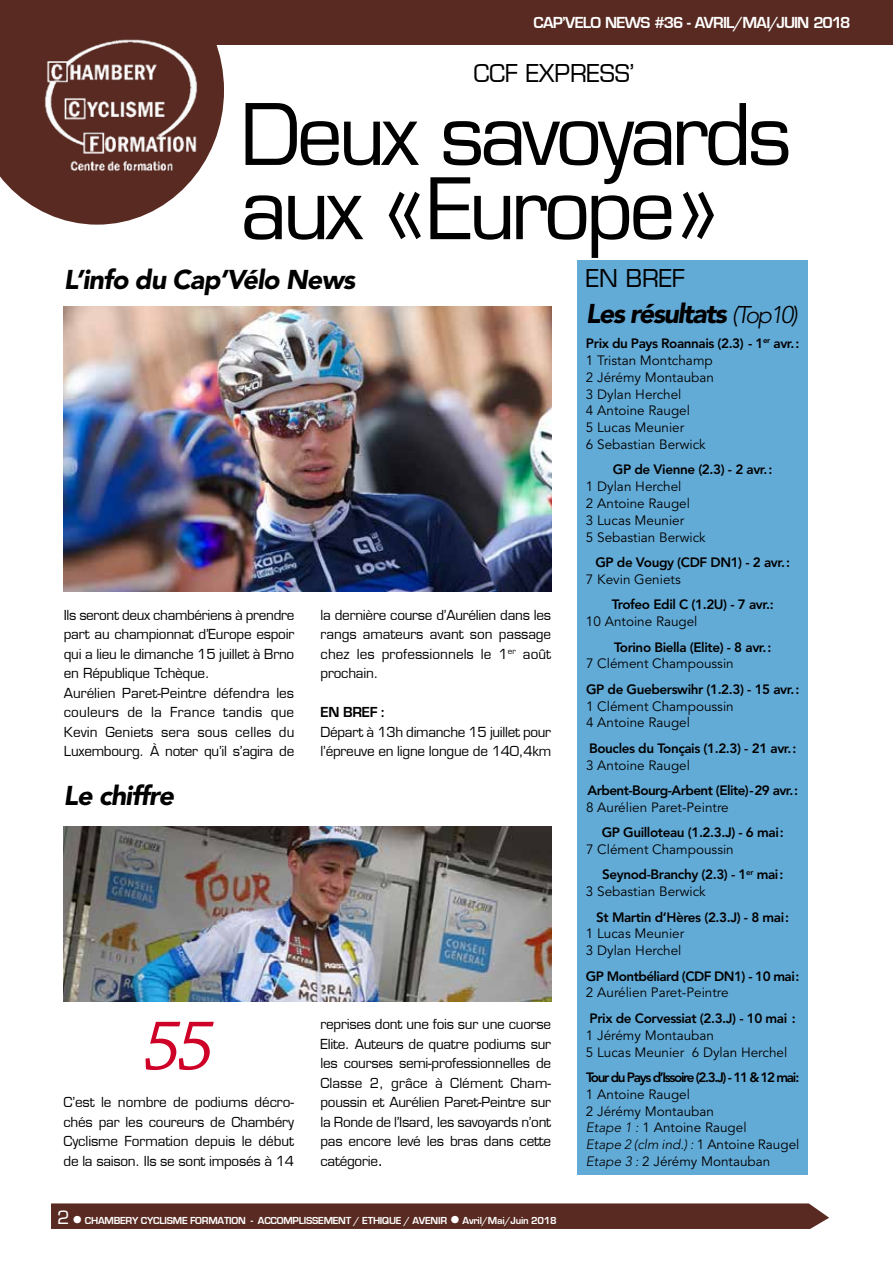
<style>
.page{position:relative;width:893px;height:1263px;background:#fff}
.page>*{position:absolute;margin:0;border:0;box-sizing:border-box;transform-origin:0 0}
.t1{font:500 82.5px/74.2px "Eurostile";letter-spacing:-.055em;color:#000}
.t2{font:italic 75px "Chaparral Pro";color:#ce0027}
.t3{font:italic 900 27px "Avenir LT Std";letter-spacing:-.035em;color:#000}
.t4{font:italic 900 27px "Avenir LT Std";letter-spacing:-.06em;color:#000}
.t5{font:500 24px "Eurostile";letter-spacing:-.01em;color:#000}
.t6{font:700 16.5px "Eurostile";letter-spacing:-.055em;color:#fff}
.t7{font:700 15px "Eurostile";letter-spacing:-.01em;color:#000}
.t8{font:500 13.5px/19.5px "Eurostile";letter-spacing:-.02em;color:#000;text-align:justify}
.t9{font:13.5px/16.8px "Avenir LT Std";color:#000}
.t10{font:800 13.5px/25.3px "Avenir LT Std";letter-spacing:-.03em;color:#000}
.t11{font:800 13.5px "Avenir LT Std";letter-spacing:-.1em;color:#000}
.t12{font:700 10.5px "Eurostile";letter-spacing:-.025em;color:#fff}
.s1{font-size:16.5px}
.s2{font-weight:500;font-size:18px}
.s3{font-family:"Avenir LT Std";font-weight:400;font-size:21px}
.s4{font-weight:300;font-size:24px}
.s5{font-weight:800}
.s6{font-weight:400}
.s7{font-weight:300;font-style:italic}
</style>
<div class="page">
<div style="left:51px;top:1203px;width:778px;height:26px;background:#592a21"></div>
<div style="left:0;top:0;width:893px;height:45px;background:#592a21"></div>
<svg style="left:0;top:45px;width:224px;height:180px;fill:#592a21"></svg>
<img style="left:41px;top:39px;width:159px;height:142px">
<div style="left:577px;top:260px;width:231px;height:914px;background:#63abd7"></div>
<img style="left:64px;top:306px;width:487px;height:285px">
<img style="left:64px;top:826px;width:487px;height:175px">
<p class="t6" style="left:534px;top:13px;width:318px">CAP’VELO NEWS #36 - AVRIL/MAI/JUIN 2018</p>
<h3 class="t5" style="left:473px;top:59px;width:162px">CCF EXPRESS’</h3>
<h1 class="t1" style="left:240px;top:98px;width:553px">Deux savoyards aux «Europe»</h1>
<h3 class="t3" style="left:64px;top:263px;width:293px">L’info du Cap’Vélo News</h3>
<p class="t8" style="left:64px;top:605px;width:232px;text-align:left">Ils seront deux chambériens à prendre part au championnat d’Europe espoir qui a lieu le dimanche 15 juillet à Brno en République Tchèque.<br>Aurélien Paret-Peintre défendra les couleurs de la France tandis que Kevin Geniets sera sous celles du Luxembourg. À noter qu’il s’agira de</p>
<p class="t8" style="left:321px;top:605px;width:232px">la dernière course d’Aurélien dans les rangs amateurs avant son passage chez les professionnels le 1<sup>er</sup> août prochain.</p>
<p class="t7" style="left:321px;top:704px;width:65px">EN BREF :</p>
<p class="t8" style="left:321px;top:722px;width:232px">Départ à 13h dimanche 15 juillet pour l’épreuve en ligne longue de 140,4km</p>
<h3 class="t3" style="left:64px;top:779px;width:112px">Le chiffre</h3>
<h2 class="t2" style="left:143px;top:1004px;width:73px">55</h2>
<p class="t8" style="left:64px;top:1092px;width:232px">C’est le nombre de podiums décro&shy;chés par les coureurs de Chambéry Cyclisme Formation depuis le début de la saison. Ils se sont imposés à 14</p>
<p class="t8" style="left:320px;top:1014px;width:232px">reprises dont une fois sur une cuorse Elite. Auteurs de quatre podiums sur les courses semi-professionnelles de Classe 2, grâce à Clément Cham&shy;poussin et Aurélien Paret-Peintre sur la Ronde de l’Isard, les savoyards n’ont pas encore levé les bras dans cette catégorie<span class="s1">.</span></p>
<p class="t12" style="left:57px;top:1214px;width:501px"><span class="s2">2</span> <span class="s3">•</span> CHAMBERY CYCLISME FORMATION - ACCOMPLISSEMENT / ETHIQUE / AVENIR <span class="s3">•</span> Avril/Mai/Juin 2018</p>
<h3 class="t5" style="left:586px;top:263px;width:101px">EN BREF</h3>
<h3 class="t4" style="left:586px;top:297px;width:213px">Les résultats <span class="s4">(Top10)</span></h3>
<p class="t9" style="left:586px;top:335px;width:215px"><span class="s5">Prix du Pays Roannais (2.3) - 1</span><sup>er</sup> <span class="s5">avr.:<br></span>1 Tristan Montchamp<br>2 Jérémy Montauban<br>3 Dylan Herchel<br>4 Antoine Raugel<br>5 Lucas Meunier<br>6 Sebastian Berwick</p>
<p class="t10" style="left:613px;top:457px;width:161px">GP de Vienne (2.3) - 2 avr.:</p>
<p class="t9" style="left:586px;top:479px;width:121px">1 Dylan Herchel<br>2 Antoine Raugel<br>3 Lucas Meunier<br>5 Sebastian Berwick</p>
<p class="t10" style="left:595px;top:550px;width:196px">GP de Vougy (CDF DN1) - 2 avr.:</p>
<p class="t9" style="left:586px;top:571px;width:96px">7 Kevin Geniets</p>
<p class="t10" style="left:612px;top:592px;width:163px">Trofeo Edil C (1.2U) - 7 avr.:</p>
<p class="t9" style="left:586px;top:613px;width:113px">10 Antoine Raugel</p>
<p class="t10" style="left:614px;top:634px;width:159px">Torino Biella (Elite) - 8 avr.:</p>
<p class="t9" style="left:586px;top:656px;width:149px">7 Clément Champoussin</p>
<p class="t10" style="left:586px;top:676px;width:215px">GP de Gueberswihr (1.2.3) - 15 avr.:</p>
<p class="t9" style="left:586px;top:698px;width:149px">1 Clément Champoussin<br>4 Antoine Raugel</p>
<p class="t10" style="left:589px;top:735px;width:209px">Boucles du Tonçais (1.2.3) - 21 avr.:</p>
<p class="t9" style="left:586px;top:757px;width:106px">3 Antoine Raugel</p>
<p class="t10" style="left:587px;top:778px;width:212px">Arbent-Bourg-Arbent (Elite)-29 avr.:</p>
<p class="t9" style="left:586px;top:799px;width:144px">8 Aurélien Paret-Peintre</p>
<p class="t10" style="left:602px;top:820px;width:183px">GP Guilloteau (1.2.3.J) - 6 mai:</p>
<p class="t10" style="left:602px;top:837px;width:183px;text-indent:-16px"><span class="s6">7 Clément Champoussin<br></span>Seynod-Branchy (2.3) - 1<sup>er</sup> mai:</p>
<p class="t9" style="left:586px;top:883px;width:121px">3 Sebastian Berwick</p>
<p class="t10" style="left:596px;top:904px;width:194px">St Martin d’Hères (2.3.J) - 8 mai:</p>
<p class="t9" style="left:586px;top:926px;width:100px">1 Lucas Meunier<br>3 Dylan Herchel</p>
<p class="t10" style="left:586px;top:963px;width:215px">GP Montbéliard (CDF DN1) - 10 mai:</p>
<p class="t9" style="left:586px;top:985px;width:144px">2 Aurélien Paret-Peintre</p>
<p class="t10" style="left:590px;top:1005px;width:208px">Prix de Corvessiat (2.3.J) - 10 mai :</p>
<p class="t9" style="left:586px;top:1027px;width:203px">1 Jérémy Montauban<br>5 Lucas Meunier 6 Dylan Herchel</p>
<p class="t11" style="left:586px;top:1069px;width:215px">Tour du Pays d’Issoire (2.3.J) - 11 &amp; 12 mai:</p>
<p class="t9" style="left:586px;top:1086px;width:215px">1 Antoine Raugel<br>2 Jérémy Montauban<br><span class="s7">Etape 1 :</span> 1 Antoine Raugel<br><span class="s7">Etape 2 (clm ind.) :</span> 1 Antoine Raugel<br><span class="s7">Etape 3 :</span> 2 Jérémy Montauban</p>
</div>
